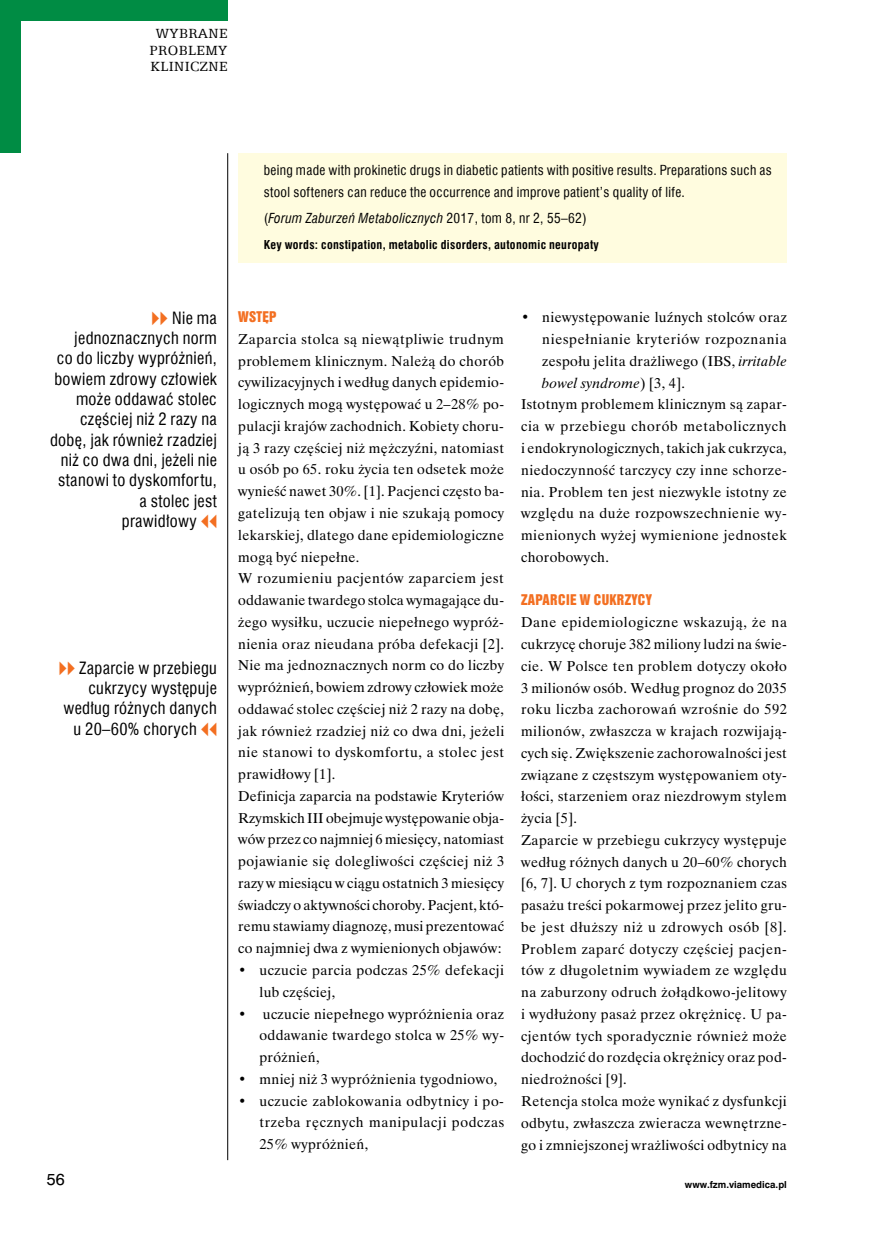
<style>
.page{position:relative;width:872px;height:1234px;background:#fff}
.page>*{position:absolute;margin:0;border:0;box-sizing:border-box;transform-origin:0 0}
.t1{font:16.5px/20.2px "Swis 721 Cn EU";letter-spacing:.02em;color:#000;text-align:right}
.t2{font:15px/16.5px "Egyptian 505 EU";letter-spacing:.03em;color:#000;text-align:center}
.t3{font:15px "Swis 721 PL";color:#000}
.t4{font:14.25px/21.8px "Time Ibis EE";letter-spacing:.025em;color:#000}
.t5{font:14.25px "Time Ibis EE";letter-spacing:.05em;color:#000}
.t6{font:italic 14.25px "Time Ibis EE";letter-spacing:.025em;color:#000}
.t7{font:13.5px/21.8px "Swis 721 Cn EU";letter-spacing:.025em;color:#000}
.t8{font:italic 13.5px "Swis 721 Cn EU";letter-spacing:.025em;color:#000}
.t9{font:13.5px "Swis 921 EU";letter-spacing:.025em;color:#f36f21}
.t10{font:700 12px "Swis 721 Cn EU";letter-spacing:.025em;color:#000}
.t11{font:700 9px "Swis 721 PL";color:#000}
.s1{font-style:normal}
.s2{font-family:"Newspaper Pi PL";color:#f36f21}
.s3{font-style:italic}
</style>
<div class="page">
<hr style="left:227px;top:153px;width:1px;height:1006px;background:#000">
<div style="left:0;top:0;width:227px;height:21px;background:#008c44"></div>
<div style="left:0;top:0;width:21px;height:153px;background:#008c44"></div>
<div style="left:238px;top:153px;width:549px;height:110px;background:#fffcdf"></div>
<p class="t2" style="left:149px;top:25px;width:79px">WYBRANE<br>PROBLEMY<br>KLINICZNE</p>
<p class="t7" style="left:264px;top:159px;width:509px">being made with prokinetic drugs in diabetic patients with positive results. Preparations such as stool softeners can reduce the occurrence and improve patient’s quality of life.</p>
<p class="t8" style="left:264px;top:210px;width:324px"><span class="s1">(</span>Forum Zaburzeń Metabolicznych <span class="s1">2017, tom 8, nr 2, 55–62)</span></p>
<p class="t10" style="left:264px;top:237px;width:337px">Key words: constipation, metabolic disorders, autonomic neuropaty</p>
<p class="t1" style="left:50px;top:307px;width:168px"><span class="s2">VV</span> Nie ma jednoznacznych norm<br>co do liczby wypróżnień, bowiem zdrowy człowiek może oddawać stolec częściej niż 2 razy na dobę, jak również rzadziej niż co dwa dni, jeżeli nie stanowi to dyskomfortu, a stolec jest<br>prawidłowy <span class="s2">CC</span></p>
<p class="t1" style="left:59px;top:657px;width:159px"><span class="s2">VV</span> Zaparcie w przebiegu cukrzycy występuje według różnych danych u 20–60% chorych <span class="s2">CC</span></p>
<p class="t9" style="left:238px;top:308px;width:40px">WSTĘP</p>
<p class="t4" style="left:238px;top:328px;width:267px">Zaparcia stolca są niewątpliwie trudnym problemem klinicznym. Należą do chorób cywilizacyjnych i według danych epidemio&shy;logicznych mogą występować u 2–28% po&shy;pulacji krajów zachodnich. Kobiety choru&shy;ją 3 razy częściej niż mężczyźni, natomiast u osób po 65. roku życia ten odsetek może wynieść nawet 30%. [1]. Pacjenci często ba&shy;gatelizują ten objaw i nie szukają pomocy lekarskiej, dlatego dane epidemiologiczne mogą być niepełne.<br>W rozumieniu pacjentów zaparciem jest oddawanie twardego stolca wymagające du&shy;żego wysiłku, uczucie niepełnego wypróż&shy;nienia oraz nieudana próba defekacji [2].<br>Nie ma jednoznacznych norm co do liczby wypróżnień, bowiem zdrowy człowiek może oddawać stolec częściej niż 2 razy na dobę, jak również rzadziej niż co dwa dni, jeżeli nie stanowi to dyskomfortu, a stolec jest prawidłowy [1].<br>Definicja zaparcia na podstawie Kryteriów Rzymskich III obejmuje występowanie obja&shy;wów przez co najmniej 6 miesięcy, natomiast pojawianie się dolegliwości częściej niż 3 razy w miesiącu w ciągu ostatnich 3 miesięcy świadczy o aktywności choroby. Pacjent, któ&shy;remu stawiamy diagnozę, musi prezentować co najmniej dwa z wymienionych objawów:</p>
<p class="t4" style="left:259px;top:958px;width:246px;text-indent:-21px">• uczucie parcia podczas 25% defekacji lub częściej,</p>
<p class="t4" style="left:259px;top:1002px;width:246px;text-align:justify;text-indent:-21px">• uczucie niepełnego wypróżnienia oraz oddawanie twardego stolca w 25% wy&shy;próżnień,</p>
<p class="t4" style="left:238px;top:1067px;width:261px">• mniej niż 3 wypróżnienia tygodniowo,</p>
<p class="t4" style="left:259px;top:1089px;width:246px;text-align:justify;text-indent:-21px">• uczucie zablokowania odbytnicy i po&shy;trzeba ręcznych manipulacji podczas 25% wypróżnień,</p>
<p class="t4" style="left:521px;top:306px;width:267px">• niewystępowanie luźnych stolców oraz</p>
<p class="t5" style="left:542px;top:330px;width:246px">niespełnianie kryteriów rozpoznania</p>
<p class="t4" style="left:542px;top:350px;width:246px">zespołu jelita drażliwego (IBS, <span class="s3">irritable</span></p>
<p class="t6" style="left:542px;top:374px;width:144px">bowel syndrome<span class="s1">) [3, 4].</span></p>
<p class="t4" style="left:521px;top:393px;width:267px">Istotnym problemem klinicznym są zapar-</p>
<p class="t5" style="left:521px;top:417px;width:267px">cia w przebiegu chorób metabolicznych</p>
<p class="t4" style="left:521px;top:437px;width:267px">i endokrynologicznych, takich jak cukrzyca,</p>
<p class="t4" style="left:521px;top:458px;width:267px">niedoczynność tarczycy czy inne schorze-</p>
<p class="t4" style="left:521px;top:480px;width:267px">nia. Problem ten jest niezwykle istotny ze</p>
<p class="t4" style="left:521px;top:502px;width:267px">względu na duże rozpowszechnienie wy-</p>
<p class="t4" style="left:521px;top:524px;width:267px">mienionych wyżej wymienione jednostek</p>
<p class="t4" style="left:521px;top:545px;width:89px">chorobowych.</p>
<p class="t9" style="left:521px;top:591px;width:132px">ZAPARCIE W CUKRZYCY</p>
<p class="t4" style="left:521px;top:611px;width:267px">Dane epidemiologiczne wskazują, że na cukrzycę choruje 382 miliony ludzi na świe&shy;cie. W Polsce ten problem dotyczy około 3 milionów osób. Według prognoz do 2035 roku liczba zachorowań wzrośnie do 592 milionów, zwłaszcza w krajach rozwijają&shy;cych się. Zwiększenie zachorowalności jest związane z częstszym występowaniem oty&shy;łości, starzeniem oraz niezdrowym stylem życia [5].<br>Zaparcie w przebiegu cukrzycy występuje według różnych danych u 20–60% chorych [6, 7]. U chorych z tym rozpoznaniem czas pasażu treści pokarmowej przez jelito gru&shy;be jest dłuższy niż u zdrowych osób [8].<br>Problem zaparć dotyczy częściej pacjen&shy;tów z długoletnim wywiadem ze względu na zaburzony odruch żołądkowo-jelitowy i wydłużony pasaż przez okrężnicę. U pa&shy;cjentów tych sporadycznie również może dochodzić do rozdęcia okrężnicy oraz pod&shy;niedrożności [9].<br>Retencja stolca może wynikać z dysfunkcji odbytu, zwłaszcza zwieracza wewnętrzne&shy;go i zmniejszonej wrażliwości odbytnicy na</p>
<p class="t3" style="left:47px;top:1169px;width:19px">56</p>
<p class="t11" style="left:685px;top:1178px;width:103px">www.fzm.viamedica.pl</p>
</div>
